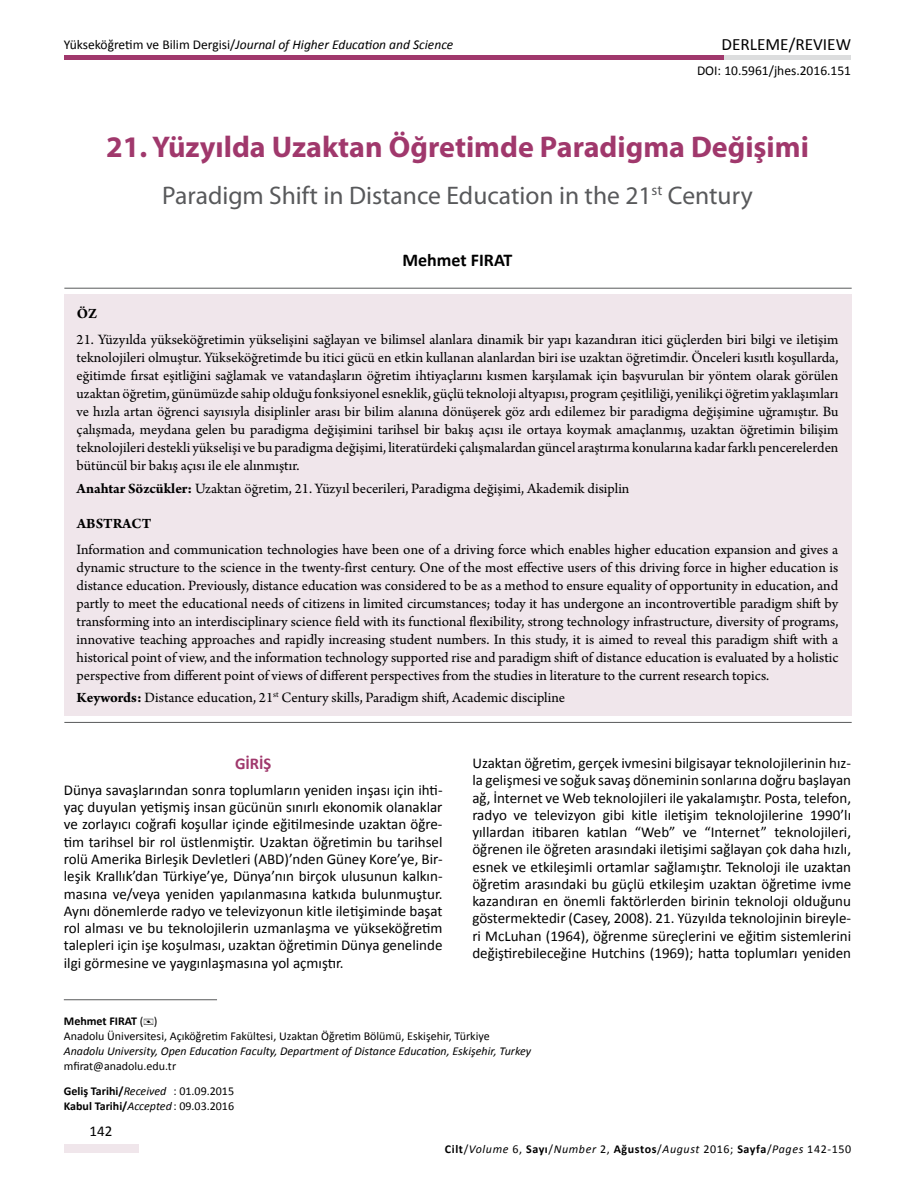
<style>
.page{position:relative;width:915px;height:1191px;background:#fff}
.page>*{position:absolute;margin:0;border:0;box-sizing:border-box;transform-origin:0 0}
.t1{font:700 30px "Myriad Pro";color:#a0386c}
.t2{font:25.5px "Myriad Pro";color:#58595b}
.t3{font:700 18px "Calibri";color:#000}
.t4{font:17.25px "Calibri";color:#000}
.t5{font:700 16.5px "Calibri";color:#a0386c}
.t6{font:15px/18px "Arno Pro";color:#000;text-align:justify}
.t7{font:15px/17.2px "Calibri";color:#000;text-align:justify}
.t8{font:700 15px "Arno Pro";letter-spacing:.005em;color:#000}
.t9{font:italic 13.5px "Calibri";color:#000}
.t10{font:13.5px "Calibri";color:#000}
.t11{font:12px/15px "Calibri";color:#000}
.t12{font:italic 12px "Calibri";color:#000}
.t13{font:italic 12px "Calibri";letter-spacing:.05em;color:#000}
.t14{font:700 12px "Calibri";color:#000}
.s1{font-style:normal}
.s2{font-weight:700}
.s3{font-style:italic}
.s4{font-weight:400;font-style:italic}
.s5{font-weight:400}
.s6{font-weight:700;font-style:normal}
</style>
<div class="page">
<div style="left:64px;top:1144px;width:74px;height:8px;background:#f0e6eb"></div>
<div style="left:719px;top:55px;width:131px;height:5px;background:#dcddde"></div>
<div style="left:64px;top:55px;width:659px;height:5px;background:#a0386c"></div>
<div style="left:64px;top:294px;width:786px;height:421px;background:#f0e6eb"></div>
<hr style="left:64px;top:999px;width:153px;height:1px;background:#58595b">
<hr style="left:64px;top:722px;width:787px;height:1px;background:#58595b">
<hr style="left:64px;top:288px;width:787px;height:1px;background:#58595b">
<p class="t9" style="left:64px;top:36px;width:391px"><span class="s1">Yükseköğretim ve Bilim Dergisi/</span>Journal of Higher Education and Science</p>
<p class="t4" style="left:721px;top:34px;width:131px">DERLEME/REVIEW</p>
<p class="t10" style="left:696px;top:62px;width:156px">DOI: 10.5961/jhes.2016.151</p>
<h1 class="t1" style="left:106px;top:128px;width:704px">21. Yüzyılda Uzaktan Öğretimde Paradigma Değişimi</h1>
<h2 class="t2" style="left:162px;top:179px;width:591px">Paradigm Shift in Distance Education in the 21<sup>st</sup> Century</h2>
<p class="t3" style="left:402px;top:248px;width:111px">Mehmet FIRAT</p>
<p class="t8" style="left:77px;top:304px;width:22px">Öz</p>
<p class="t6" style="left:77px;top:331px;width:763px">21. Yüzyılda yükseköğretimin yükselişini sağlayan ve bilimsel alanlara dinamik bir yapı kazandıran itici güçlerden biri bilgi ve iletişim teknolojileri olmuştur. Yükseköğretimde bu itici gücü en etkin kullanan alanlardan biri ise uzaktan öğretimdir. Önceleri kısıtlı koşullarda, eğitimde fırsat eşitliğini sağlamak ve vatandaşların öğretim ihtiyaçlarını kısmen karşılamak için başvurulan bir yöntem olarak görülen uzaktan öğretim, günümüzde sahip olduğu fonksiyonel esneklik, güçlü teknoloji altyapısı, program çeşitliliği, yenilikçi öğretim yaklaşımları ve hızla artan öğrenci sayısıyla disiplinler arası bir bilim alanına dönüşerek göz ardı edilemez bir paradigma değişimine uğramıştır. Bu çalışmada, meydana gelen bu paradigma değişimini tarihsel bir bakış açısı ile ortaya koymak amaçlanmış, uzaktan öğretimin bilişim teknolojileri destekli yükselişi ve bu paradigma değişimi, literatürdeki çalışmalardan güncel araştırma konularına kadar farklı pencerelerden bütüncül bir bakış açısı ile ele alınmıştır.</p>
<p class="t6" style="left:77px;top:480px;width:554px"><span class="s2">Anahtar Sözcükler:</span> Uzaktan öğretim, 21. Yüzyıl becerileri, Paradigma değişimi, Akademik disiplin</p>
<p class="t8" style="left:77px;top:514px;width:76px">ABSTRACT</p>
<p class="t6" style="left:77px;top:541px;width:763px">Information and communication technologies have been one of a driving force which enables higher education expansion and gives a dynamic structure to the science in the twenty-first century. One of the most effective users of this driving force in higher education is distance education. Previously, distance education was considered to be as a method to ensure equality of opportunity in education, and partly to meet the educational needs of citizens in limited circumstances; today it has undergone an incontrovertible paradigm shift by transforming into an interdisciplinary science field with its functional flexibility, strong technology infrastructure, diversity of programs, innovative teaching approaches and rapidly increasing student numbers. In this study, it is aimed to reveal this paradigm shift with a historical point of view, and the information technology supported rise and paradigm shift of distance education is evaluated by a holistic perspective from different point of views of different perspectives from the studies in literature to the current research topics.</p>
<p class="t6" style="left:77px;top:689px;width:490px"><span class="s2">Keywords:</span> Distance education, 21<sup>st</sup> Century skills, Paradigm shift, Academic discipline</p>
<p class="t5" style="left:235px;top:753px;width:38px">GİRİŞ</p>
<p class="t7" style="left:64px;top:781px;width:380px">Dünya savaşlarından sonra toplumların yeniden inşası için ihti&shy;yaç duyulan yetişmiş insan gücünün sınırlı ekonomik olanaklar ve zorlayıcı coğrafi koşullar içinde eğitilmesinde uzaktan öğre&shy;tim tarihsel bir rol üstlenmiştir. Uzaktan öğretimin bu tarihsel rolü Amerika Birleşik Devletleri (ABD)’nden Güney Kore’ye, Bir&shy;leşik Krallık’dan Türkiye’ye, Dünya’nın birçok ulusunun kalkın&shy;masına ve/veya yeniden yapılanmasına katkıda bulunmuştur.<br>Aynı dönemlerde radyo ve televizyonun kitle iletişiminde başat rol alması ve bu teknolojilerin uzmanlaşma ve yükseköğretim talepleri için işe koşulması, uzaktan öğretimin Dünya genelinde ilgi görmesine ve yaygınlaşmasına yol açmıştır.</p>
<p class="t7" style="left:472px;top:754px;width:380px">Uzaktan öğretim, gerçek ivmesini bilgisayar teknolojilerinin hız&shy;la gelişmesi ve soğuk savaş döneminin sonlarına doğru başlayan ağ, İnternet ve Web teknolojileri ile yakalamıştır. Posta, telefon, radyo ve televizyon gibi kitle iletişim teknolojilerine 1990’lı yıllardan itibaren katılan “Web” ve “Internet” teknolojileri, öğrenen ile öğreten arasındaki iletişimi sağlayan çok daha hızlı, esnek ve etkileşimli ortamlar sağlamıştır. Teknoloji ile uzaktan öğretim arasındaki bu güçlü etkileşim uzaktan öğretime ivme kazandıran en önemli faktörlerden birinin teknoloji olduğunu göstermektedir (Casey, 2008). 21. Yüzyılda teknolojinin bireyle&shy;ri McLuhan (1964), öğrenme süreçlerini ve eğitim sistemlerini değiştirebileceğine Hutchins (1969); hatta toplumları yeniden</p>
<p class="t11" style="left:64px;top:1014px;width:427px"><span class="s2">Mehmet FIRAT</span> ( )<br>Anadolu Üniversitesi, Açıköğretim Fakültesi, Uzaktan Öğretim Bölümü, Eskişehir, Türkiye</p>
<p class="t12" style="left:64px;top:1043px;width:468px">Anadolu University, Open Education Faculty, Department of Distance Education, Eskişehir, Turkey</p>
<p class="t11" style="left:64px;top:1054px;width:172px;line-height:24.8px">mfirat@anadolu.edu.tr<br><span class="s2">Geliş Tarihi/</span><span class="s3">Received</span> : 01.09.2015</p>
<p class="t14" style="left:64px;top:1098px;width:172px">Kabul Tarihi/<span class="s4">Accepted</span><span class="s5">: 09.03.2016</span></p>
<p class="t7" style="left:90px;top:1122px;width:24px">142</p>
<p class="t13" style="left:444px;top:1140px;width:407px"><span class="s6">Cilt</span><span class="s1">/</span>Volume <span class="s1">6,</span> <span class="s6">Sayı</span><span class="s1">/</span>Number <span class="s1">2,</span> <span class="s6">Ağustos</span><span class="s1">/</span>August <span class="s1">2016;</span> <span class="s6">Sayfa</span><span class="s1">/</span>Pages <span class="s1">142-150</span></p>
</div>
